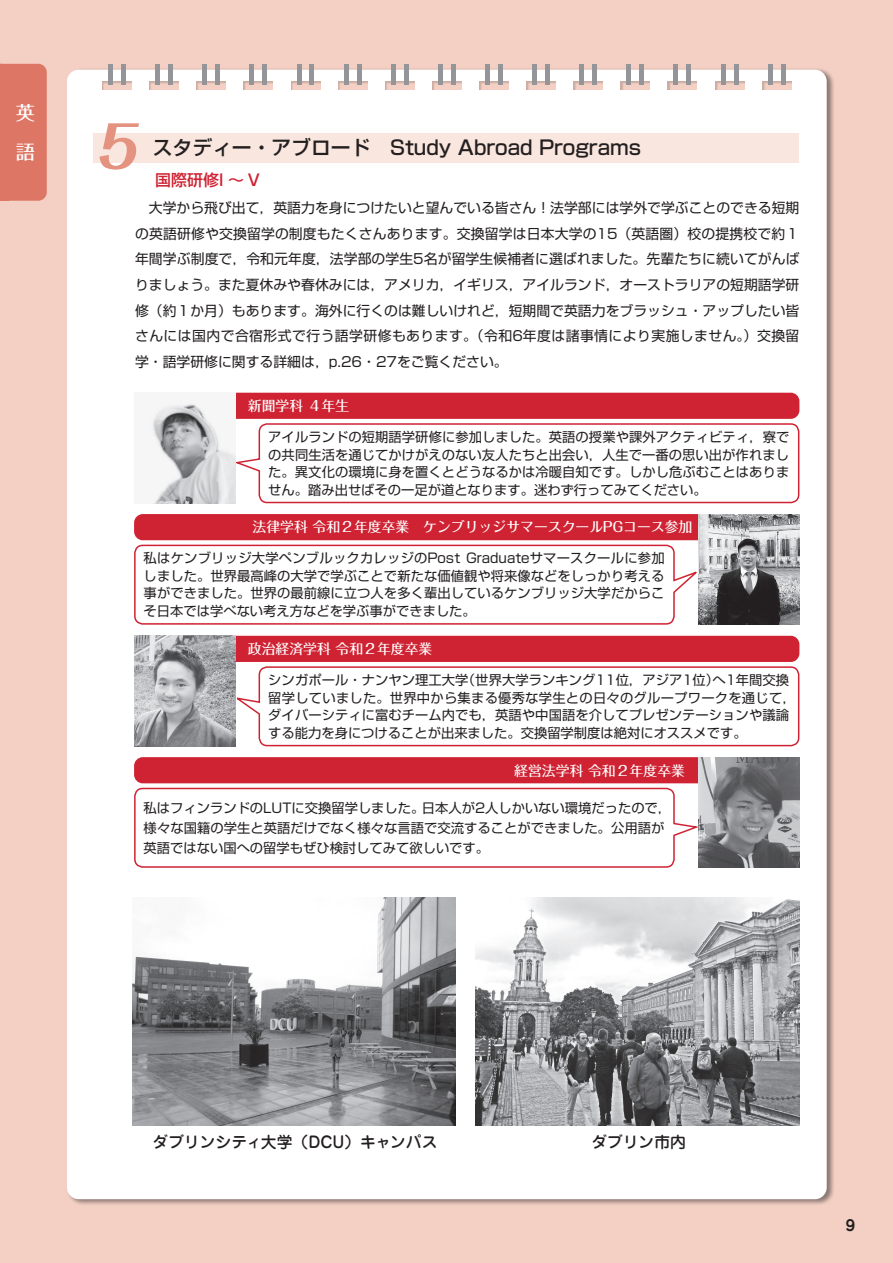
<style>
.page{position:relative;width:893px;height:1263px;background:#f4d0c4}
.page>*{position:absolute;margin:0;border:0;box-sizing:border-box;transform-origin:0 0}
.t1{font:500 19.8px "Shin Go Pro";color:#231f20}
.t2{font:500 19.2px/38.2px "Folk Pro";color:#fff}
.t3{font:500 15.9px "Shin Go Pro";color:#cf2232}
.t4{font:500 15.75px "Jun 34 Pro";color:#231f20}
.t5{font:700 14.85px "Jun 501 Pro";color:#231f20}
.t6{font:13.8px/25.7px "Shin Go Pro";letter-spacing:.005em;color:#231f20;text-align:justify}
.t7{font:500 13.8px "Folk Pro";color:#fff}
.t8{font:13.35px/17.5px "Shin Go Pro";letter-spacing:.005em;color:#231f20;text-align:justify}
</style>
<div class="page">
<div style="left:66px;top:67px;width:769px;height:1139px;background:#231f20;opacity:.5"></div>
<div style="left:67px;top:70px;width:760px;height:1129px;background:#fff;border-radius:12px"></div>
<div style="left:100px;top:80px;width:693px;height:12px;background:#231f20;opacity:.2"></div>
<div style="left:108px;top:64px;width:5px;height:20px;background:#939598"></div>
<div style="left:121px;top:64px;width:5px;height:20px;background:#939598"></div>
<div style="left:155px;top:64px;width:5px;height:20px;background:#939598"></div>
<div style="left:168px;top:64px;width:5px;height:20px;background:#939598"></div>
<div style="left:202px;top:64px;width:5px;height:20px;background:#939598"></div>
<div style="left:215px;top:64px;width:5px;height:20px;background:#939598"></div>
<hr style="left:250px;top:64px;width:4px;height:20px;background:#939598">
<div style="left:262px;top:64px;width:5px;height:20px;background:#939598"></div>
<hr style="left:297px;top:64px;width:4px;height:20px;background:#939598">
<hr style="left:310px;top:64px;width:4px;height:20px;background:#939598">
<hr style="left:344px;top:64px;width:4px;height:20px;background:#939598">
<hr style="left:357px;top:64px;width:4px;height:20px;background:#939598">
<div style="left:391px;top:64px;width:5px;height:20px;background:#939598"></div>
<div style="left:404px;top:64px;width:5px;height:20px;background:#939598"></div>
<div style="left:438px;top:64px;width:5px;height:20px;background:#939598"></div>
<div style="left:451px;top:64px;width:5px;height:20px;background:#939598"></div>
<div style="left:485px;top:64px;width:5px;height:20px;background:#939598"></div>
<div style="left:498px;top:64px;width:5px;height:20px;background:#939598"></div>
<div style="left:532px;top:64px;width:5px;height:20px;background:#939598"></div>
<div style="left:545px;top:64px;width:5px;height:20px;background:#939598"></div>
<div style="left:579px;top:64px;width:5px;height:20px;background:#939598"></div>
<div style="left:592px;top:64px;width:5px;height:20px;background:#939598"></div>
<div style="left:626px;top:64px;width:5px;height:20px;background:#939598"></div>
<div style="left:639px;top:64px;width:5px;height:20px;background:#939598"></div>
<hr style="left:674px;top:64px;width:4px;height:20px;background:#939598">
<div style="left:686px;top:64px;width:5px;height:20px;background:#939598"></div>
<hr style="left:721px;top:64px;width:4px;height:20px;background:#939598">
<hr style="left:734px;top:64px;width:4px;height:20px;background:#939598">
<hr style="left:768px;top:64px;width:4px;height:20px;background:#939598">
<hr style="left:781px;top:64px;width:4px;height:20px;background:#939598">
<div style="left:94px;top:133px;width:705px;height:30px;background:#f9e6de"></div>
<svg style="left:99px;top:123px;width:40px;height:47px"></svg>
<img style="left:132px;top:897px;width:324px;height:229px">
<img style="left:476px;top:897px;width:323px;height:229px">
<div style="left:135px;top:515px;width:656px;height:24px;background:#cf2232;border-radius:8px"></div>
<div style="left:134px;top:514px;width:658px;height:26px;border:2px solid #cf2232;border-radius:8px"></div>
<svg style="left:134px;top:544px;width:563px;height:81px"></svg>
<img style="left:698px;top:514px;width:101px;height:111px">
<div style="left:135px;top:758px;width:656px;height:24px;background:#cf2232;border-radius:8px"></div>
<div style="left:134px;top:757px;width:658px;height:26px;border:2px solid #cf2232;border-radius:8px"></div>
<svg style="left:134px;top:787px;width:564px;height:81px"></svg>
<img style="left:698px;top:757px;width:101px;height:111px">
<div style="left:142px;top:393px;width:657px;height:25px;background:#cf2232;border-radius:8px"></div>
<div style="left:142px;top:393px;width:657px;height:26px;border:2px solid #cf2232;border-radius:8px"></div>
<svg style="left:231px;top:423px;width:569px;height:81px"></svg>
<img style="left:142px;top:393px;width:93px;height:110px">
<div style="left:142px;top:636px;width:657px;height:25px;background:#cf2232;border-radius:8px"></div>
<div style="left:142px;top:636px;width:657px;height:26px;border:2px solid #cf2232;border-radius:8px"></div>
<svg style="left:231px;top:666px;width:569px;height:81px"></svg>
<img style="left:134px;top:636px;width:101px;height:110px">
<div style="left:9px;top:64px;width:38px;height:137px;background:#dd7664"></div>
<div style="left:0;top:64px;width:9px;height:137px;background:#dd7664"></div>
<h2 class="t2" style="left:16px;top:91px;width:20px">英語</h2>
<h1 class="t1" style="left:153px;top:132px;width:490px">スタディー・アブロード　Study Abroad Programs</h1>
<p class="t3" style="left:155px;top:166px;width:106px">国際研修I ～ V</p>
<p class="t6" style="left:135px;top:193px;width:666px;text-indent:14px">大学から飛び出て，英語力を身につけたいと望んでいる皆さん！法学部には学外で学ぶことのできる短期の英語研修や交換留学の制度もたくさんあります。交換留学は日本大学の15（英語圏）校の提携校で約１年間学ぶ制度で，令和元年度，法学部の学生5名が留学生候補者に選ばれました。先輩たちに続いてがんばりましょう。また夏休みや春休みには，アメリカ，イギリス，アイルランド，オーストラリアの短期語学研修（約１か月）もあります。海外に行くのは難しいけれど，短期間で英語力をブラッシュ・アップしたい皆さんには国内で合宿形式で行う語学研修もあります。（令和6年度は諸事情により実施しません。）交換留学・語学研修に関する詳細は，p.26・27をご覧ください。</p>
<p class="t7" style="left:248px;top:394px;width:103px">新聞学科４年生</p>
<p class="t8" style="left:268px;top:426px;width:522px">アイルランドの短期語学研修に参加しました。英語の授業や課外アクティビティ，寮での共同生活を通じてかけがえのない友人たちと出会い，人生で一番の思い出が作れました。異文化の環境に身を置くとどうなるかは冷暖自知です。しかし危ぶむことはありません。踏み出せばその一足が道となります。迷わず行ってみてください。</p>
<p class="t7" style="left:253px;top:515px;width:441px">法律学科令和２年度卒業　ケンブリッジサマースクールPGコース参加</p>
<p class="t8" style="left:144px;top:548px;width:523px">私はケンブリッジ大学ペンブルックカレッジのPost Graduateサマースクールに参加しました。世界最高峰の大学で学ぶことで新たな価値観や将来像などをしっかり考える事ができました。世界の最前線に立つ人を多く輩出しているケンブリッジ大学だからこそ日本では学べない考え方などを学ぶ事ができました。</p>
<p class="t7" style="left:248px;top:637px;width:186px">政治経済学科令和２年度卒業</p>
<p class="t8" style="left:268px;top:670px;width:529px;text-align:left">シンガポール・ナンヤン理工大学（世界大学ランキング11位，アジア1位）へ1年間交換留学していました。世界中から集まる優秀な学生との日々のグループワークを通じて，ダイバーシティに富むチーム内でも，英語や中国語を介してプレゼンテーションや議論する能力を身につけることが出来ました。交換留学制度は絶対にオススメです。</p>
<p class="t7" style="left:514px;top:759px;width:172px">経営法学科令和２年度卒業</p>
<p class="t8" style="left:144px;top:796px;width:529px;line-height:20.2px;text-align:left">私はフィンランドのLUTに交換留学しました。日本人が2人しかいない環境だったので，様々な国籍の学生と英語だけでなく様々な言語で交流することができました。公用語が英語ではない国への留学もぜひ検討してみて欲しいです。</p>
<p class="t4" style="left:152px;top:1130px;width:287px">ダブリンシティ大学（DCU）キャンパス</p>
<p class="t4" style="left:591px;top:1130px;width:96px">ダブリン市内</p>
<p class="t5" style="left:846px;top:1214px;width:11px">9</p>
</div>
